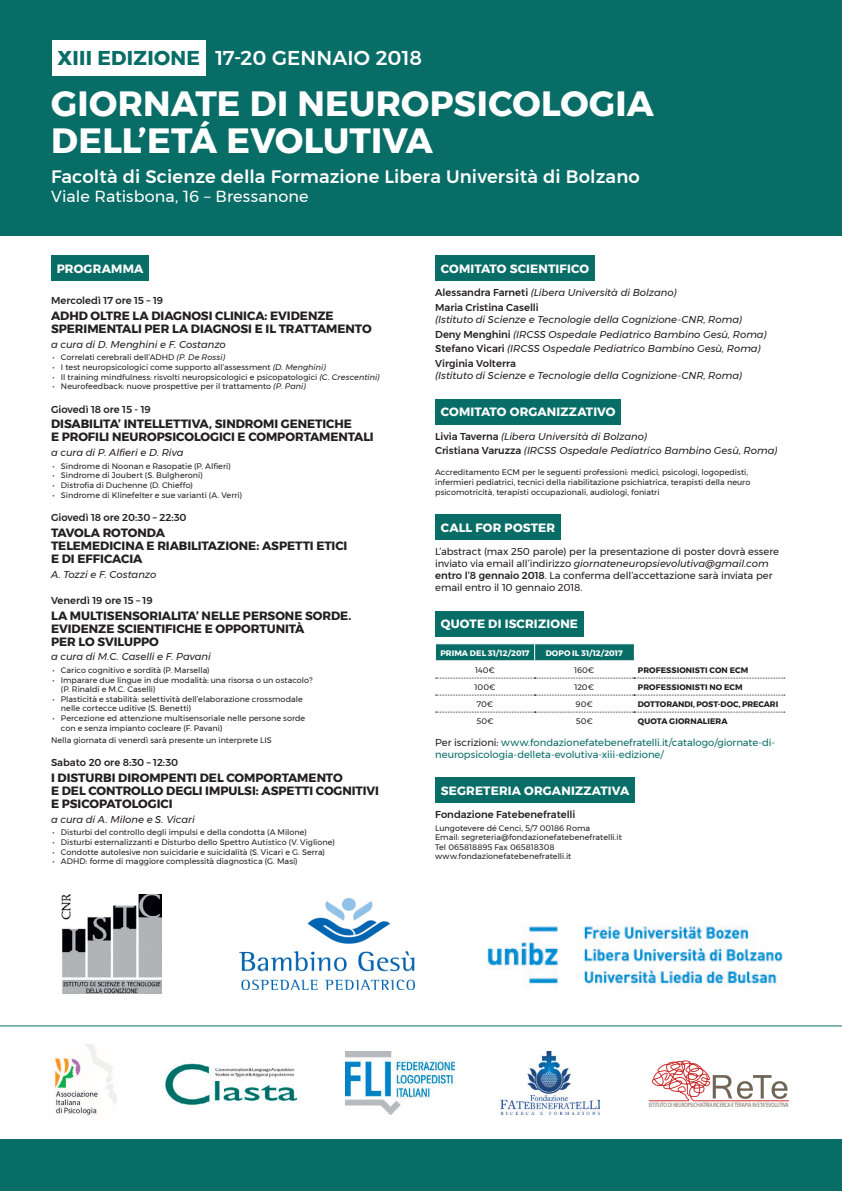
<style>
.page{position:relative;width:842px;height:1191px;background:#fff}
.page>*{position:absolute;margin:0;border:0;box-sizing:border-box;transform-origin:0 0}
.t1{font:700 35px/37px "Montserrat";letter-spacing:.005em;color:#fff}
.t2{font:500 20px "Montserrat";letter-spacing:.005em;color:#fff}
.t3{font:700 20px "Montserrat";letter-spacing:.015em;color:#096d67}
.t4{font:500 18px "Montserrat";letter-spacing:.01em;color:#fff}
.t5{font:16px "Montserrat";letter-spacing:.005em;color:#fff}
.t6{font:700 12px/13px "Montserrat";letter-spacing:-.005em;color:#231f20}
.t7{font:700 12px "Montserrat";letter-spacing:.015em;color:#fff}
.t8{font:italic 10px/14.8px "Montserrat";letter-spacing:-.005em;color:#231f20}
.t9{font:10px/12px "Montserrat";letter-spacing:-.005em;color:#231f20}
.t10{font:500 10px/14.8px "Montserrat";color:#231f20}
.t11{font:10px/12px "Montserrat";letter-spacing:-.005em;color:#096d67}
.t12{font:8px/9.6px "Montserrat";letter-spacing:.005em;color:#231f20}
.t13{font:700 8px "Montserrat";letter-spacing:.005em;color:#231f20}
.t14{font:700 8px "Montserrat";letter-spacing:.01em;color:#fff}
.t15{font:6.3px "Myriad Pro";letter-spacing:-.025em;color:#716557;scale:.8 1}
.s1{font-style:italic}
.s2{font-weight:400;font-style:italic}
.s3{font-weight:500;font-style:normal}
.s4{font-weight:500}
.s5{color:#231f20}
</style>
<div class="page">
<div style="left:0;top:0;width:842px;height:235px;background:#096d67"></div>
<div style="left:52px;top:40px;width:153px;height:35px;background:#fff"></div>
<div style="left:51px;top:255px;width:98px;height:26px;background:#096d67"></div>
<div style="left:435px;top:255px;width:159px;height:26px;background:#096d67"></div>
<div style="left:435px;top:399px;width:186px;height:26px;background:#096d67"></div>
<div style="left:435px;top:514px;width:126px;height:26px;background:#096d67"></div>
<div style="left:435px;top:611px;width:148px;height:26px;background:#096d67"></div>
<div style="left:435px;top:777px;width:200px;height:26px;background:#096d67"></div>
<svg style="left:435px;top:644px;width:199px;height:16px;background:#10716b"></svg>
<svg style="left:436px;top:678px;width:349px;height:1px"></svg>
<svg style="left:436px;top:695px;width:349px;height:1px"></svg>
<svg style="left:436px;top:712px;width:349px;height:1px"></svg>
<div style="left:0;top:1140px;width:842px;height:51px;background:#096d67"></div>
<img style="left:54px;top:1044px;width:62px;height:72px">
<img style="left:165px;top:1063px;width:133px;height:43px">
<img style="left:239px;top:898px;width:175px;height:91px">
<img style="left:346px;top:1051px;width:108px;height:63px">
<img style="left:500px;top:1051px;width:100px;height:63px">
<svg style="left:648px;top:1060px;width:141px;height:42px"></svg>
<img style="left:62px;top:895px;width:100px;height:98px">
<img style="left:487px;top:925px;width:296px;height:63px">
<hr style="left:0;top:1025px;width:842px;height:1px;background:#096d67">
<h2 class="t2" style="left:215px;top:42px;width:208px">17-20 GENNAIO 2018</h2>
<h2 class="t3" style="left:58px;top:42px;width:144px">XIII EDIZIONE</h2>
<h1 class="t1" style="left:51px;top:85px;width:604px">GIORNATE DI NEUROPSICOLOGIA<br>DELL’ETÁ EVOLUTIVA</h1>
<h3 class="t4" style="left:51px;top:163px;width:590px">Facoltà di Scienze della Formazione Libera Università di Bolzano</h3>
<h3 class="t5" style="left:51px;top:184px;width:259px">Viale Ratisbona, 16 – Bressanone</h3>
<h3 class="t7" style="left:57px;top:259px;width:88px">PROGRAMMA</h3>
<p class="t10" style="left:51px;top:293px;width:114px">Mercoledì 17 ore 15 – 19</p>
<h3 class="t6" style="left:51px;top:309px;width:322px">ADHD OLTRE LA DIAGNOSI CLINICA: EVIDENZE<br>SPERIMENTALI PER LA DIAGNOSI E IL TRATTAMENTO</h3>
<p class="t8" style="left:51px;top:337px;width:176px">a cura di D. Menghini e F. Costanzo</p>
<p class="t12" style="left:52px;top:353px;width:174px">• Correlati cerebrali dell’ADHD <span class="s1">(P. De Rossi)</span></p>
<p class="t12" style="left:52px;top:362px;width:275px">• I test neuropsicologici come supporto all’assessment <span class="s1">(D. Menghini)</span></p>
<p class="t12" style="left:52px;top:372px;width:329px">• Il training mindfulness: risvolti neuropsicologici e psicopatologici <span class="s1">(C. Crescentini)</span></p>
<p class="t12" style="left:52px;top:381px;width:255px">• Neurofeedback: nuove prospettive per il trattamento <span class="s1">(P. Pani)</span></p>
<p class="t10" style="left:51px;top:401px;width:101px">Giovedì 18 ore 15 - 19</p>
<h3 class="t6" style="left:51px;top:418px;width:324px">DISABILITA’ INTELLETTIVA, SINDROMI GENETICHE<br>E PROFILI NEUROPSICOLOGICI E COMPORTAMENTALI</h3>
<p class="t8" style="left:51px;top:445px;width:134px">a cura di P. Alfieri e D. Riva</p>
<p class="t12" style="left:52px;top:461px;width:180px">• Sindrome di Noonan e Rasopatie (P. Alfieri)</p>
<p class="t12" style="left:52px;top:470px;width:152px">• Sindrome di Joubert (S. Bulgheroni)</p>
<p class="t12" style="left:52px;top:480px;width:142px">• Distrofia di Duchenne (D. Chieffo)</p>
<p class="t12" style="left:52px;top:490px;width:191px">• Sindrome di Klinefelter e sue varianti (A. Verri)</p>
<p class="t10" style="left:51px;top:510px;width:137px">Giovedì 18 ore 20:30 – 22:30</p>
<h3 class="t6" style="left:51px;top:526px;width:298px">TAVOLA ROTONDA<br>TELEMEDICINA E RIABILITAZIONE: ASPETTI ETICI<br>E DI EFFICACIA</h3>
<p class="t8" style="left:51px;top:566px;width:107px">A. Tozzi e F. Costanzo</p>
<p class="t10" style="left:51px;top:593px;width:103px">Venerdì 19 ore 15 – 19</p>
<h3 class="t6" style="left:51px;top:609px;width:302px">LA MULTISENSORIALITA’ NELLE PERSONE SORDE.<br>EVIDENZE SCIENTIFICHE E OPPORTUNITÀ<br>PER LO SVILUPPO</h3>
<p class="t8" style="left:51px;top:649px;width:161px">a cura di M.C. Caselli e F. Pavani</p>
<p class="t12" style="left:52px;top:665px;width:159px">• Carico cognitivo e sordità (P. Marsella)</p>
<p class="t12" style="left:61px;top:675px;width:253px;text-indent:-9px">• Imparare due lingue in due modalità: una risorsa o un ostacolo? (P. Rinaldi e M.C. Caselli)</p>
<p class="t12" style="left:61px;top:694px;width:243px;text-indent:-9px">• Plasticità e stabilità: selettività dell’elaborazione crossmodale nelle cortecce uditive (S. Benetti)</p>
<p class="t12" style="left:61px;top:713px;width:246px;text-indent:-9px">• Percezione ed attenzione multisensoriale nelle persone sorde con e senza impianto cocleare (F. Pavani)</p>
<p class="t12" style="left:51px;top:735px;width:222px">Nella giornata di venerdì sarà presente un interprete LIS</p>
<p class="t10" style="left:51px;top:755px;width:129px">Sabato 20 ore 8:30 – 12:30</p>
<h3 class="t6" style="left:51px;top:771px;width:329px">I DISTURBI DIROMPENTI DEL COMPORTAMENTO<br>E DEL CONTROLLO DEGLI IMPULSI: ASPETTI COGNITIVI<br>E PSICOPATOLOGICI</h3>
<p class="t8" style="left:51px;top:812px;width:145px">a cura di A. Milone e S. Vicari</p>
<p class="t12" style="left:52px;top:827px;width:256px">• Disturbi del controllo degli impulsi e della condotta (A Milone)</p>
<p class="t12" style="left:52px;top:837px;width:284px">• Disturbi esternalizzanti e Disturbo dello Spettro Autistico (V. Viglione)</p>
<p class="t12" style="left:52px;top:847px;width:274px">• Condotte autolesive non suicidarie e suicidalità (S. Vicari e G. Serra)</p>
<p class="t12" style="left:52px;top:856px;width:247px">• ADHD: forme di maggiore complessità diagnostica (G. Masi)</p>
<h3 class="t7" style="left:441px;top:259px;width:150px">COMITATO SCIENTIFICO</h3>
<p class="t10" style="left:435px;top:285px;width:243px">Alessandra Farneti <span class="s2">(Libera Università di Bolzano)<br></span>Maria Cristina Caselli</p>
<p class="t8" style="left:435px;top:312px;width:333px">(Istituto di Scienze e Tecnologie della Cognizione-CNR, Roma)<br><span class="s3">Deny Menghini</span> (IRCSS Ospedale Pediatrico Bambino Gesù, Roma)<br><span class="s3">Stefano Vicari</span> (IRCSS Ospedale Pediatrico Bambino Gesù, Roma)<br><span class="s3">Virginia Volterra</span></p>
<p class="t8" style="left:435px;top:368px;width:308px">(Istituto di Scienze e Tecnologie della Cognizione-CNR, Roma)</p>
<h3 class="t7" style="left:441px;top:402px;width:176px">COMITATO ORGANIZZATIVO</h3>
<p class="t8" style="left:435px;top:428px;width:343px"><span class="s3">Livia Taverna</span> (Libera Università di Bolzano)<br><span class="s3">Cristiana Varuzza</span> (IRCSS Ospedale Pediatrico Bambino Gesù, Roma)</p>
<p class="t12" style="left:435px;top:468px;width:317px">Accreditamento ECM per le seguenti professioni: medici, psicologi, logopedisti, infermieri pediatrici, tecnici della riabilitazione psichiatrica, terapisti della neuro psicomotricità, terapisti occupazionali, audiologi, foniatri</p>
<h3 class="t7" style="left:441px;top:518px;width:116px">CALL FOR POSTER</h3>
<p class="t9" style="left:435px;top:545px;width:345px">L’abstract (max 250 parole) per la presentazione di poster dovrà essere inviato via email all’indirizzo <span class="s1">giornateneuropsievolutiva@gmail.com </span><span class="s4">entro l’8 gennaio 2018</span>. La conferma dell’accettazione sarà inviata per email entro il 10 gennaio 2018.</p>
<h3 class="t7" style="left:441px;top:614px;width:139px">QUOTE DI ISCRIZIONE</h3>
<p class="t14" style="left:440px;top:646px;width:91px">PRIMA DEL 31/12/2017</p>
<p class="t14" style="left:546px;top:646px;width:79px">DOPO IL 31/12/2017</p>
<p class="t12" style="left:475px;top:665px;width:21px">140€</p>
<p class="t12" style="left:574px;top:665px;width:22px">160€</p>
<p class="t13" style="left:638px;top:663px;width:112px">PROFESSIONISTI CON ECM</p>
<p class="t12" style="left:475px;top:682px;width:22px">100€</p>
<p class="t12" style="left:574px;top:682px;width:21px">120€</p>
<p class="t13" style="left:638px;top:680px;width:106px">PROFESSIONISTI NO ECM</p>
<p class="t12" style="left:477px;top:699px;width:18px">70€</p>
<p class="t12" style="left:576px;top:699px;width:19px">90€</p>
<p class="t13" style="left:638px;top:697px;width:142px">DOTTORANDI, POST-DOC, PRECARI</p>
<p class="t12" style="left:476px;top:716px;width:19px">50€</p>
<p class="t12" style="left:576px;top:716px;width:19px">50€</p>
<p class="t13" style="left:638px;top:714px;width:91px">QUOTA GIORNALIERA</p>
<p class="t11" style="left:435px;top:736px;width:342px"><span class="s5">Per iscrizioni:</span> www.fondazionefatebenefratelli.it/catalogo/giornate-di&shy;neuropsicologia-delleta-evolutiva-xiii-edizione/</p>
<h3 class="t7" style="left:441px;top:781px;width:190px">SEGRETERIA ORGANIZZATIVA</h3>
<p class="t10" style="left:435px;top:807px;width:142px">Fondazione Fatebenefratelli</p>
<p class="t12" style="left:435px;top:822px;width:188px">Lungotevere dé Cenci, 5/7 00186 Roma<br>Email: segreteria@fondazionefatebenefratelli.it Tel 065818895 Fax 065818308 www.fondazionefatebenefratelli.it</p>
<p class="t15" style="left:649px;top:1100px;width:176px">ISTITUTO DI NEUROPSICHIATRIA RICERCA E TERAPIA IN ETA’ EVOLUTIVA</p>
</div>
